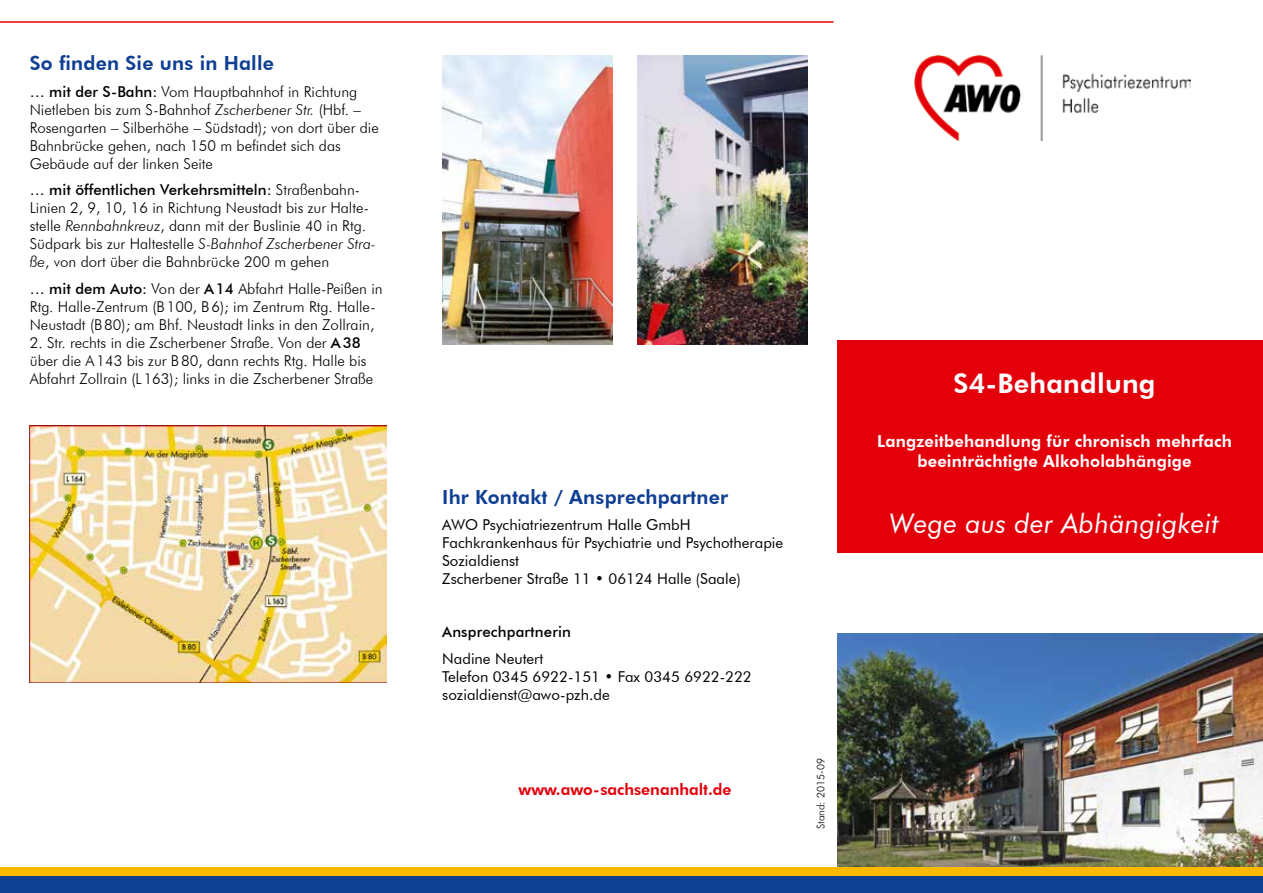
<style>
.page{position:relative;width:1263px;height:893px;background:#fff}
.page>*{position:absolute;margin:0;border:0;box-sizing:border-box;transform-origin:0 0}
.t1{font:italic 27px "Futura BT";letter-spacing:.01em;color:#fff}
.t2{font:800 27px "Futura BT";letter-spacing:.01em;color:#fff}
.t3{font:800 19.5px "Futura BT";letter-spacing:.01em;color:#0f3f93}
.t4{font:800 16.5px/19.8px "Futura BT";letter-spacing:.01em;color:#fff;text-align:center}
.t5{font:800 15.75px "Futura BT";color:#e3000b}
.t6{font:300 15px/18px "Futura BT";color:#000}
.t7{font:15px/18px "Futura BT";color:#000}
.t8{font:500 15px "Futura BT";letter-spacing:.01em;color:#000}
.t9{font:300 10.5px "Futura BT";color:#000}
.s1{font-weight:500}
.s2{font-style:italic}
</style>
<div class="page">
<img style="left:838px;top:634px;width:425px;height:233px">
<img style="left:442px;top:55px;width:170px;height:289px">
<div style="left:0;top:876px;width:1263px;height:17px;background:#0f3f93"></div>
<hr style="left:0;top:21px;width:833px;height:2px;background:#e3000b">
<img style="left:914px;top:55px;width:276px;height:86px">
<div style="left:0;top:867px;width:1263px;height:9px;background:#fbb900"></div>
<img style="left:30px;top:425px;width:356px;height:257px">
<div style="left:838px;top:340px;width:425px;height:213px;background:#e3000b"></div>
<img style="left:638px;top:55px;width:170px;height:289px">
<h2 class="t3" style="left:30px;top:51px;width:246px">So finden Sie uns in Halle</h2>
<p class="t6" style="left:30px;top:82px;width:351px"><span class="s1">… mit der S-Bahn:</span> Vom Hauptbahnhof in Richtung Nietleben bis zum S-Bahnhof <span class="s2">Zscherbener Str.</span> (Hbf. – Rosengarten – Silberhöhe – Südstadt); von dort über die Bahnbrücke gehen, nach 150 m befindet sich das Gebäude auf der linken Seite</p>
<p class="t6" style="left:30px;top:181px;width:347px"><span class="s1">… mit öffentlichen Verkehrsmitteln:</span> Straßenbahn-Linien 2, 9, 10, 16 in Richtung Neustadt bis zur Halte&shy;stelle <span class="s2">Rennbahnkreuz</span>, dann mit der Buslinie 40 in Rtg.<br>Südpark bis zur Haltestelle <span class="s2">S-Bahnhof Zscherbener Stra&shy;ße</span>, von dort über die Bahnbrücke 200 m gehen</p>
<p class="t6" style="left:30px;top:279px;width:354px"><span class="s1">… mit dem Auto:</span> Von der <span class="s1">A14</span> Abfahrt Halle-Peißen in<br>Rtg. Halle-Zentrum (B100, B6); im Zentrum Rtg. Halle-<br>Neustadt (B80); am Bhf. Neustadt links in den Zollrain,</p>
<p class="t6" style="left:30px;top:333px;width:345px">2. Str. rechts in die Zscherbener Straße. Von der <span class="s1">A38 </span>über die A143 bis zur B80, dann rechts Rtg. Halle bis<br>Abfahrt Zollrain (L163); links in die Zscherbener Straße</p>
<h2 class="t3" style="left:442px;top:485px;width:287px">Ihr Kontakt / Ansprechpartner</h2>
<p class="t7" style="left:442px;top:516px;width:342px">AWO Psychiatriezentrum Halle GmbH Fachkrankenhaus für Psychiatrie und Psychotherapie Sozialdienst<br>Zscherbener Straße 11 • 06124 Halle (Saale)</p>
<p class="t8" style="left:442px;top:623px;width:130px">Ansprechpartnerin</p>
<p class="t7" style="left:442px;top:649px;width:311px">Nadine Neutert<br>Telefon 0345 6922-151 • Fax 0345 6922-222 sozialdienst@awo-pzh.de</p>
<p class="t5" style="left:518px;top:780px;width:215px">www.awo-sachsenanhalt.de</p>
<p class="t9" style="left:814px;top:829px;width:72px;rotate:-90deg">Stand: 2015-09</p>
<h1 class="t2" style="left:953px;top:367px;width:203px">S4-Behandlung</h1>
<p class="t4" style="left:877px;top:431px;width:356px">Langzeitbehandlung für chronisch mehrfach beeinträchtigte Alkoholabhängige</p>
<h1 class="t1" style="left:890px;top:507px;width:331px">Wege aus der Abhängigkeit</h1>
</div>
